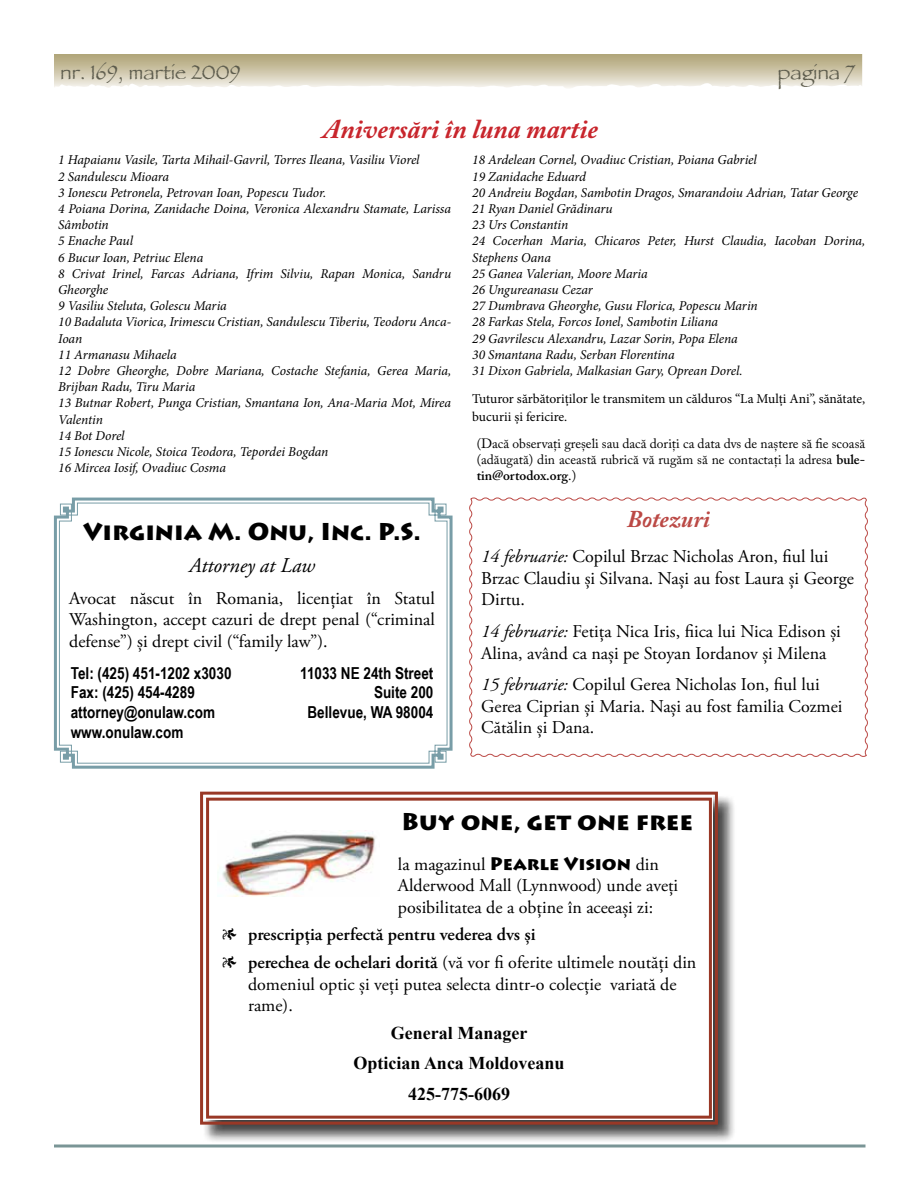
<style>
.page{position:relative;width:918px;height:1188px;background:#fff}
.page>*{position:absolute;margin:0;border:0;box-sizing:border-box;transform-origin:0 0}
.t1{font:italic 700 27px "Adobe Caslon Pro";color:#c8252c}
.t2{font:900 24px "Lithos Pro";color:#000}
.t3{font:italic 700 24px "Adobe Caslon Pro";color:#bb4945}
.t4{font:21px "Papyrus";color:#5d5c4d}
.t5{font:italic 21px "Adobe Garamond Pro";color:#000}
.t6{font:18px/21.6px "Adobe Garamond Pro";color:#000}
.t7{font:600 18px/27.6px "Adobe Garamond Pro";color:#000}
.t8{font:700 18px/30.6px "Times New Roman";color:#000;text-align:center}
.t9{font:700 16.5px/19.8px "Arial Narrow";color:#000}
.t10{font:italic 13.5px/16.2px "Minion Pro";letter-spacing:-.01em;color:#000}
.t11{font:13.5px/16.2px "Adobe Caslon Pro";color:#000;text-align:justify}
.t12{font:13.5px/18px "Minion Pro";color:#000}
.s1{font-weight:600}
.s2{font-style:italic}
.s3{font-family:"Lithos Pro";font-weight:900}
.s4{font-weight:400}
</style>
<div class="page">
<svg style="left:54px;top:54px;width:808px;height:34px;background:#d0c8ae"></svg>
<svg style="left:54px;top:1144px;width:812px;height:4px;background:#9bafb0"></svg>
<svg style="left:53px;top:497px;width:400px;height:272px"></svg>
<svg style="left:58px;top:502px;width:390px;height:262px"></svg>
<svg style="left:469px;top:497px;width:399px;height:260px"></svg>
<div style="left:202px;top:794px;width:534px;height:349px;background:#000;opacity:.75"></div>
<svg style="left:200px;top:791px;width:519px;height:335px"></svg>
<div style="left:206px;top:798px;width:506px;height:321px;border:3px solid #993826"></div>
<img style="left:217px;top:830px;width:163px;height:67px">
<h3 class="t4" style="left:60px;top:59px;width:182px">nr. 169, martie 2009</h3>
<h3 class="t4" style="left:778px;top:59px;width:79px">pagina 7</h3>
<h1 class="t1" style="left:322px;top:113px;width:277px">Aniversări în luna martie</h1>
<p class="t10" style="left:58px;top:152px;width:395px">1 Hapaianu Vasile, Tarta Mihail-Gavril, Torres Ileana, Vasiliu Viorel<br>2 Sandulescu Mioara<br>3 Ionescu Petronela, Petrovan Ioan, Popescu Tudor.<br>4 Poiana Dorina, Zanidache Doina, Veronica Alexandru Stamate, Larissa Sâmbotin<br>5 Enache Paul<br>6 Bucur Ioan, Petriuc Elena<br>8 Crivat Irinel, Farcas Adriana, Ifrim Silviu, Rapan Monica, Sandru Gheorghe<br>9 Vasiliu Steluta, Golescu Maria<br>10 Badaluta Viorica, Irimescu Cristian, Sandulescu Tiberiu, Teodoru Anca-Ioan<br>11 Armanasu Mihaela<br>12 Dobre Gheorghe, Dobre Mariana, Costache Stefania, Gerea Maria, Brijban Radu, Tiru Maria<br>13 Butnar Robert, Punga Cristian, Smantana Ion, Ana-Maria Mot, Mirea Valentin<br>14 Bot Dorel<br>15 Ionescu Nicole, Stoica Teodora, Tepordei Bogdan<br>16 Mircea Iosif, Ovadiuc Cosma</p>
<p class="t10" style="left:472px;top:152px;width:394px">18 Ardelean Cornel, Ovadiuc Cristian, Poiana Gabriel<br>19 Zanidache Eduard<br>20 Andreiu Bogdan, Sambotin Dragos, Smarandoiu Adrian, Tatar George 21 Ryan Daniel Grădinaru<br>23 Urs Constantin<br>24 Cocerhan Maria, Chicaros Peter, Hurst Claudia, Iacoban Dorina, Stephens Oana<br>25 Ganea Valerian, Moore Maria<br>26 Ungureanasu Cezar<br>27 Dumbrava Gheorghe, Gusu Florica, Popescu Marin<br>28 Farkas Stela, Forcos Ionel, Sambotin Liliana<br>29 Gavrilescu Alexandru, Lazar Sorin, Popa Elena<br>30 Smantana Radu, Serban Florentina<br>31 Dixon Gabriela, Malkasian Gary, Oprean Dorel.</p>
<p class="t12" style="left:472px;top:390px;width:395px">Tuturor sărbătoriților le transmitem un călduros “La Mulți Ani”, sănătate, bucurii și fericire.</p>
<p class="t11" style="left:477px;top:435px;width:390px">(Dacă observați greșeli sau dacă doriți ca data dvs de naștere să fie scoasă (adăugată) din această rubrică vă rugăm să ne contactați la adresa <span class="s1">bule&shy;tin@ortodox.org</span>.)</p>
<h2 class="t2" style="left:83px;top:517px;width:339px">Virginia M. Onu, Inc. P.S.</h2>
<h3 class="t5" style="left:189px;top:552px;width:128px">Attorney at Law</h3>
<h3 class="t6" style="left:69px;top:588px;width:367px;text-align:justify">Avocat născut în Romania, licențiat în Statul Washington, accept cazuri de drept penal (“criminal defense”) și drept civil (“family law”).</h3>
<p class="t9" style="left:71px;top:662px;width:162px">Tel: (425) 451-1202 x3030<br>Fax: (425) 454-4289 attorney@onulaw.com www.onulaw.com</p>
<p class="t9" style="left:300px;top:662px;width:135px;text-align:right">11033 NE 24th Street<br>Suite 200<br>Bellevue, WA 98004</p>
<h2 class="t3" style="left:627px;top:505px;width:84px">Botezuri</h2>
<h3 class="t6" style="left:481px;top:546px;width:374px"><span class="s2">14 februarie:</span> Copilul Brzac Nicholas Aron, fiul lui<br>Brzac Claudiu și Silvana. Nași au fost Laura și George<br>Dirtu.</h3>
<h3 class="t6" style="left:481px;top:621px;width:361px"><span class="s2">14 februarie:</span> Fetița Nica Iris, fiica lui Nica Edison și<br>Alina, având ca nași pe Stoyan Iordanov și Milena</h3>
<h3 class="t6" style="left:481px;top:674px;width:363px"><span class="s2">15 februarie:</span> Copilul Gerea Nicholas Ion, fiul lui<br>Gerea Ciprian și Maria. Nași au fost familia Cozmei<br>Cătălin și Dana.</h3>
<h2 class="t2" style="left:402px;top:807px;width:293px">Buy one, get one free</h2>
<h3 class="t6" style="left:398px;top:854px;width:282px">la magazinul <span class="s3">Pearle Vision</span> din<br>Alderwood Mall (Lynnwood) unde aveți posibilitatea de a obține în aceeași zi:</h3>
<h3 class="t7" style="left:221px;top:921px;width:477px"><span class="s4">Ώ</span> prescripția perfectă pentru vederea dvs și<br><span class="s4">Ώ</span> perechea de ochelari dorită <span class="s4">(vă vor fi oferite ultimele noutăți din</span></h3>
<h3 class="t6" style="left:248px;top:974px;width:430px">domeniul optic și veți putea selecta dintr-o colecție variată de rame).</h3>
<h3 class="t8" style="left:353px;top:1017px;width:213px">General Manager<br>Optician Anca Moldoveanu<br>425-775-6069</h3>
</div>
